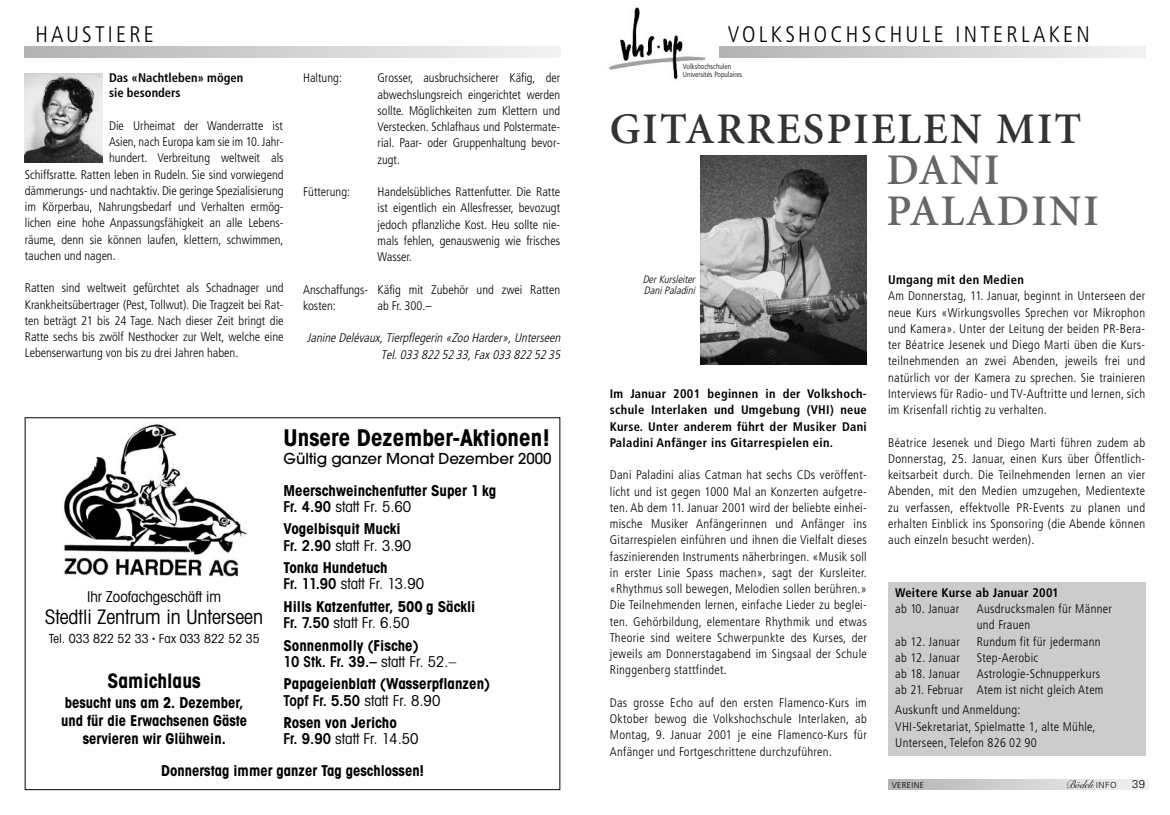
<style>
.page{position:relative;width:1170px;height:815px;background:#fff}
.page>*{position:absolute;margin:0;border:0;box-sizing:border-box;transform-origin:0 0}
.t1{font:600 43.75px "Minion";letter-spacing:.05em;color:#333}
.t2{font:600 43.75px/40.6px "Minion";letter-spacing:.05em;color:#666}
.t3{font:700 condensed 23.12px "Avant Garde";color:#000}
.t4{font:300 condensed 22.5px "Frutiger";letter-spacing:.145em;color:#000}
.t5{font:condensed 20px "Avant Garde";color:#000}
.t6{font:700 condensed 20px "Avant Garde";color:#000}
.t7{font:700 condensed 15px/16.2px "Avant Garde";color:#000}
.t8{font:500 15px "Avant Garde";color:#000}
.t9{font:condensed 15px "Avant Garde";color:#000}
.t10{font:300 condensed 12.5px/16.2px "Frutiger";color:#000;text-align:justify}
.t11{font:300 condensed 12.5px/16.2px "Frutiger";letter-spacing:.025em;color:#000}
.t12{font:700 condensed 12.5px/16.2px "Frutiger";letter-spacing:.025em;color:#000;text-align:justify}
.t13{font:italic 300 condensed 12.5px/16.2px "Frutiger";color:#000;text-align:right}
.t14{font:700 condensed 12.5px/15px "Frutiger";color:#000}
.t15{font:condensed 12.5px "Avant Garde";color:#000}
.t16{font:11.25px "Judith";color:#000}
.t17{font:300 11.25px "Univers";color:#000}
.t18{font:italic 300 condensed 10.62px/11.9px "Frutiger";color:#000}
.t19{font:300 8.5px "Frutiger";letter-spacing:.045em;color:#000}
.t20{font:300 condensed 7.5px/7.5px "Frutiger";color:#000}
.s1{font-weight:600}
.s2{font-weight:400}
.s3{font-family:"Univers";font-weight:300;font-size:8.5px}
</style>
<div class="page">
<img style="left:64px;top:424px;width:183px;height:153px">
<img style="left:25px;top:74px;width:78px;height:89px">
<svg style="left:25px;top:46px;width:535px;height:11px"></svg>
<svg style="left:888px;top:779px;width:260px;height:11px"></svg>
<img style="left:609px;top:7px;width:97px;height:74px">
<svg style="left:719px;top:47px;width:425px;height:10px"></svg>
<img style="left:700px;top:156px;width:166px;height:209px">
<div style="left:888px;top:582px;width:256px;height:173px;background:#ccc"></div>
<h3 class="t4" style="left:35px;top:25px;width:120px">HAUSTIERE</h3>
<p class="t14" style="left:109px;top:71px;width:136px">Das «Nachtleben» mögen sie besonders</p>
<p class="t10" style="left:109px;top:118px;width:175px">Die Urheimat der Wanderratte ist</p>
<p class="t10" style="left:109px;top:135px;width:176px">Asien, nach Europa kam sie im 10. Jahr -</p>
<p class="t10" style="left:109px;top:151px;width:176px">hundert. Verbreitung weltweit als</p>
<p class="t10" style="left:25px;top:167px;width:260px">Schiffsratte. Ratten leben in Rudeln. Sie sind vorwiegend</p>
<p class="t10" style="left:25px;top:183px;width:260px">dämmerungs- und nachtaktiv. Die geringe Spezialisierung</p>
<p class="t10" style="left:25px;top:200px;width:260px">im Körperbau, Nahrungsbedarf und Verhalten ermög-</p>
<p class="t10" style="left:25px;top:216px;width:260px">lichen eine hohe Anpassungsfähigkeit an alle Lebens-</p>
<p class="t10" style="left:25px;top:232px;width:260px">räume, denn sie können laufen, klettern, schwimmen,</p>
<p class="t10" style="left:25px;top:248px;width:92px">tauchen und nagen.</p>
<p class="t10" style="left:25px;top:281px;width:260px">Ratten sind weltweit gefürchtet als Schadnager und Krankheitsübertrager (Pest, Tollwut). Die Tragzeit bei Rat&shy;ten beträgt 21 bis 24 Tage. Nach dieser Zeit bringt die Ratte sechs bis zwölf Nesthocker zur Welt, welche eine Lebenserwartung von bis zu drei Jahren haben.</p>
<p class="t10" style="left:303px;top:71px;width:40px">Haltung:</p>
<p class="t10" style="left:377px;top:71px;width:184px">Grosser, ausbruchsicherer Käfig, der abwechslungsreich eingerichtet werden sollte. Möglichkeiten zum Klettern und Verstecken. Schlafhaus und Polstermate&shy;rial. Paar- oder Gruppenhaltung bevor&shy;zugt.</p>
<p class="t10" style="left:303px;top:185px;width:48px">Fütterung:</p>
<p class="t10" style="left:377px;top:185px;width:184px">Handelsübliches Rattenfutter. Die Ratte ist eigentlich ein Allesfresser, bevozugt jedoch pflanzliche Kost. Heu sollte nie&shy;mals fehlen, genauswenig wie frisches Wasser.</p>
<p class="t10" style="left:303px;top:282px;width:258px">Anschaffungs- Käfig mit Zubehör und zwei Ratten kosten:</p>
<p class="t10" style="left:377px;top:298px;width:56px">ab Fr. 300.–</p>
<p class="t13" style="left:307px;top:331px;width:257px">Janine Delévaux, Tierpflegerin «Zoo Harder», Unterseen<br>Tel. 033 822 52 33, Fax 033 822 52 35</p>
<h2 class="t3" style="left:283px;top:429px;width:267px">Unsere Dezember-Aktionen!</h2>
<p class="t8" style="left:283px;top:453px;width:269px">Gültig ganzer Monat Dezember 2000</p>
<p class="t7" style="left:283px;top:483px;width:214px">Meerschweinchenfutter Super 1 kg<br><span class="s1">Fr. 4.90</span> <span class="s2">statt Fr. 5.60</span></p>
<p class="t7" style="left:283px;top:522px;width:129px">Vogelbisquit Mucki<br><span class="s1">Fr. 2.90</span> <span class="s2">statt Fr. 3.90</span></p>
<p class="t7" style="left:283px;top:561px;width:142px">Tonka Hundetuch<br><span class="s1">Fr. 11.90</span> <span class="s2">statt Fr. 13.90</span></p>
<p class="t7" style="left:283px;top:600px;width:193px">Hills Katzenfutter, 500 g Säckli<br><span class="s1">Fr. 7.50</span> <span class="s2">statt Fr. 6.50</span></p>
<p class="t7" style="left:283px;top:638px;width:174px">Sonnenmolly (Fische)<br><span class="s1">10 Stk. Fr. 39.–</span> <span class="s2">statt Fr. 52.–</span></p>
<p class="t7" style="left:283px;top:677px;width:208px">Papageienblatt (Wasserpflanzen)<br><span class="s1">Topf Fr. 5.50</span> <span class="s2">statt Fr. 8.90</span></p>
<p class="t7" style="left:283px;top:716px;width:137px">Rosen von Jericho<br><span class="s1">Fr. 9.90</span> <span class="s2">statt Fr. 14.50</span></p>
<p class="t7" style="left:161px;top:764px;width:264px">Donnerstag immer ganzer Tag geschlossen!</p>
<p class="t9" style="left:87px;top:592px;width:136px">Ihr Zoofachgeschäft im</p>
<h3 class="t5" style="left:45px;top:610px;width:219px">Stedtli Zentrum in Unterseen</h3>
<p class="t15" style="left:49px;top:634px;width:212px">Tel. 033 822 52 33 <sup>•</sup> Fax 033 822 52 35</p>
<h3 class="t6" style="left:108px;top:673px;width:95px">Samichlaus</h3>
<p class="t7" style="left:61px;top:695px;width:188px;line-height:18px;text-align:center">besucht uns am 2. Dezember, und für die Erwachsenen Gäste servieren wir Glühwein.</p>
<h3 class="t4" style="left:727px;top:25px;width:363px">VOLKSHOCHSCHULE INTERLAKEN</h3>
<p class="t20" style="left:683px;top:64px;width:61px">Volkshochschulen<br>Universités Populaires</p>
<h1 class="t1" style="left:609px;top:112px;width:473px">GITARRESPIELEN MIT</h1>
<h1 class="t2" style="left:886px;top:153px;width:214px">DANI<br>PALADINI</h1>
<p class="t18" style="left:642px;top:274px;width:56px">Der Kursleiter<br>Dani Paladini</p>
<p class="t12" style="left:609px;top:387px;width:258px">Im Januar 2001 beginnen in der Volkshoch&shy;schule Interlaken und Umgebung (VHI) neue Kurse. Unter anderem führt der Musiker Dani Paladini Anfänger ins Gitarrespielen ein.</p>
<p class="t10" style="left:609px;top:468px;width:258px">Dani Paladini alias Catman hat sechs CDs veröffent&shy;licht und ist gegen 1000 Mal an Konzerten aufgetre&shy;ten. Ab dem 11. Januar 2001 wird der beliebte einhei&shy;mische Musiker Anfängerinnen und Anfänger ins Gitarrespielen einführen und ihnen die Vielfalt dieses faszinierenden Instruments näherbringen. «Musik soll in erster Linie Spass machen», sagt der Kursleiter. «Rhythmus soll bewegen, Melodien sollen berühren.» Die Teilnehmenden lernen, einfache Lieder zu beglei&shy;ten. Gehörbildung, elementare Rhythmik und etwas Theorie sind weitere Schwerpunkte des Kurses, der jeweils am Donnerstagabend im Singsaal der Schule Ringgenberg stattfindet.</p>
<p class="t10" style="left:609px;top:695px;width:258px">Das grosse Echo auf den ersten Flamenco-Kurs im Oktober bewog die Volkshochschule Interlaken, ab Montag, 9. Januar 2001 je eine Flamenco-Kurs für Anfänger und Fortgeschrittene durchzuführen.</p>
<p class="t12" style="left:888px;top:273px;width:137px">Umgang mit den Medien</p>
<p class="t10" style="left:888px;top:289px;width:258px">Am Donnerstag, 11. Januar, beginnt in Unterseen der neue Kurs «Wirkungsvolles Sprechen vor Mikrophon und Kamera». Unter der Leitung der beiden PR-Bera&shy;ter Béatrice Jesenek und Diego Marti üben die Kurs&shy;teilnehmenden an zwei Abenden, jeweils frei und natürlich vor der Kamera zu sprechen. Sie trainieren Interviews für Radio- und TV-Auftritte und lernen, sich im Krisenfall richtig zu verhalten.</p>
<p class="t10" style="left:888px;top:435px;width:258px">Béatrice Jesenek und Diego Marti führen zudem ab Donnerstag, 25. Januar, einen Kurs über Öffentlich&shy;keitsarbeit durch. Die Teilnehmenden lernen an vier Abenden, mit den Medien umzugehen, Medientexte zu verfassen, effektvolle PR-Events zu planen und erhalten Einblick ins Sponsoring (die Abende können auch einzeln besucht werden).</p>
<p class="t12" style="left:895px;top:585px;width:165px">Weitere Kurse ab Januar 2001</p>
<p class="t11" style="left:895px;top:602px;width:65px">ab 10. Januar</p>
<p class="t11" style="left:976px;top:602px;width:137px">Ausdrucksmalen für Männer und Frauen</p>
<p class="t11" style="left:895px;top:634px;width:66px">ab 12. Januar</p>
<p class="t11" style="left:976px;top:634px;width:125px">Rundum fit für jedermann</p>
<p class="t11" style="left:895px;top:650px;width:66px">ab 12. Januar</p>
<p class="t11" style="left:976px;top:650px;width:63px">Step-Aerobic</p>
<p class="t11" style="left:895px;top:667px;width:66px">ab 18. Januar</p>
<p class="t11" style="left:895px;top:667px;width:210px;text-align:right">Astrologie-Schnupperkurs<br>ab 21. Februar Atem ist nicht gleich Atem</p>
<p class="t11" style="left:895px;top:703px;width:202px">Auskunft und Anmeldung:<br>VHI-Sekretariat, Spielmatte 1, alte Mühle,<br>Unterseen, Telefon 826 02 90</p>
<p class="t19" style="left:891px;top:782px;width:34px">VEREINE</p>
<p class="t16" style="left:1065px;top:778px;width:52px">Bödeli <span class="s3">INFO</span></p>
<p class="t17" style="left:1131px;top:780px;width:14px">39</p>
</div>
